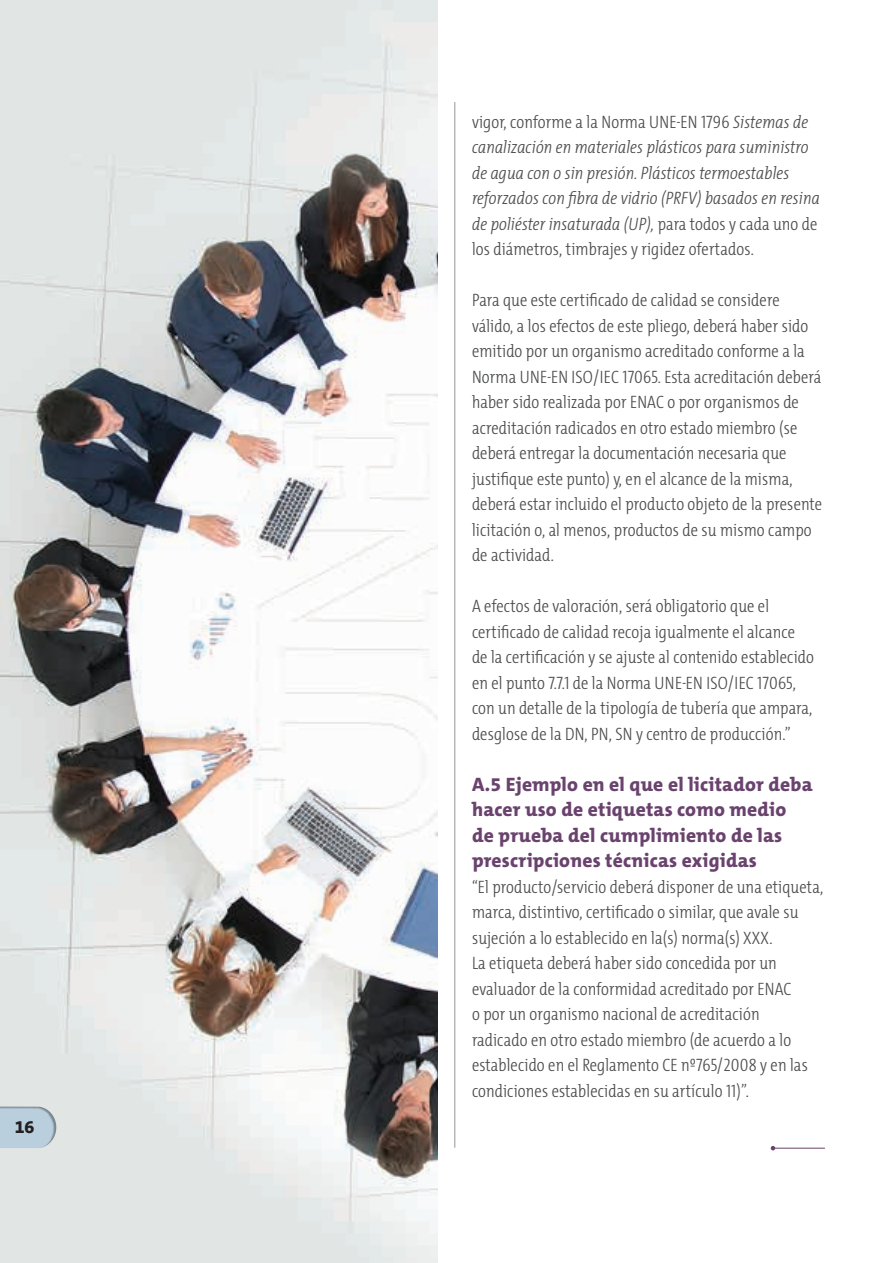
<style>
.page{position:relative;width:893px;height:1263px;background:#fff}
.page>*{position:absolute;margin:0;border:0;box-sizing:border-box;transform-origin:0 0}
.t1{font:800 19.5px/25.5px "The Mix C5";letter-spacing:.01em;color:#6a426e}
.t2{font:300 18px/25.5px "The Mix Cd";letter-spacing:.01em;color:#4b4c4d}
.t3{font:italic 300 18px/25.5px "The Mix Cd";letter-spacing:.01em;color:#4b4c4d}
.t4{font:800 18px "The Mix C5";color:#231f20}
.s1{font-style:normal}
</style>
<div class="page">
<hr style="left:455px;top:102px;width:1px;height:1046px;background:#939598">
<img style="left:0;top:0;width:438px;height:1263px">
<hr style="left:773px;top:1148px;width:52px;height:1px;background:#6a426e">
<svg style="left:771px;top:1146px;width:4px;height:4px"></svg>
<div style="left:0;top:1104px;width:59px;height:45px;background:#231f20;opacity:.39"></div>
<p class="t4" style="left:15px;top:1115px;width:21px">16</p>
<p class="t3" style="left:472px;top:108px;width:349px"><span class="s1">vigor, conforme a la Norma UNE-EN 1796</span> Sistemas de canalización en materiales plásticos para suministro de agua con o sin presión. Plásticos termoestables reforzados con fibra de vidrio (PRFV) basados en resina de poliéster insaturada (UP), <span class="s1">para todos y cada uno de los diámetros, timbrajes y rigidez ofertados.</span></p>
<p class="t2" style="left:472px;top:287px;width:352px">Para que este certificado de calidad se considere válido, a los efectos de este pliego, deberá haber sido emitido por un organismo acreditado conforme a la Norma UNE-EN ISO/IEC 17065. Esta acreditación deberá haber sido realizada por ENAC o por organismos de acreditación radicados en otro estado miembro (se deberá entregar la documentación necesaria que justifique este punto) y, en el alcance de la misma, deberá estar incluido el producto objeto de la presente licitación o, al menos, productos de su mismo campo de actividad.</p>
<p class="t2" style="left:472px;top:593px;width:343px">A efectos de valoración, será obligatorio que el certificado de calidad recoja igualmente el alcance de la certificación y se ajuste al contenido establecido en el punto 7.7.1 de la Norma UNE-EN ISO/IEC 17065, con un detalle de la tipología de tubería que ampara, desglose de la DN, PN, SN y centro de producción.”</p>
<p class="t1" style="left:472px;top:771px;width:342px">A.5 Ejemplo en el que el licitador deba hacer uso de etiquetas como medio de prueba del cumplimiento de las prescripciones técnicas exigidas</p>
<p class="t2" style="left:472px;top:873px;width:353px">“El producto/servicio deberá disponer de una etiqueta, marca, distintivo, certificado o similar, que avale su sujeción a lo establecido en la(s) norma(s) XXX.<br>La etiqueta deberá haber sido concedida por un evaluador de la conformidad acreditado por ENAC<br>o por un organismo nacional de acreditación<br>radicado en otro estado miembro (de acuerdo a lo establecido en el Reglamento CE nº765/2008 y en las condiciones establecidas en su artículo 11)”.</p>
</div>
